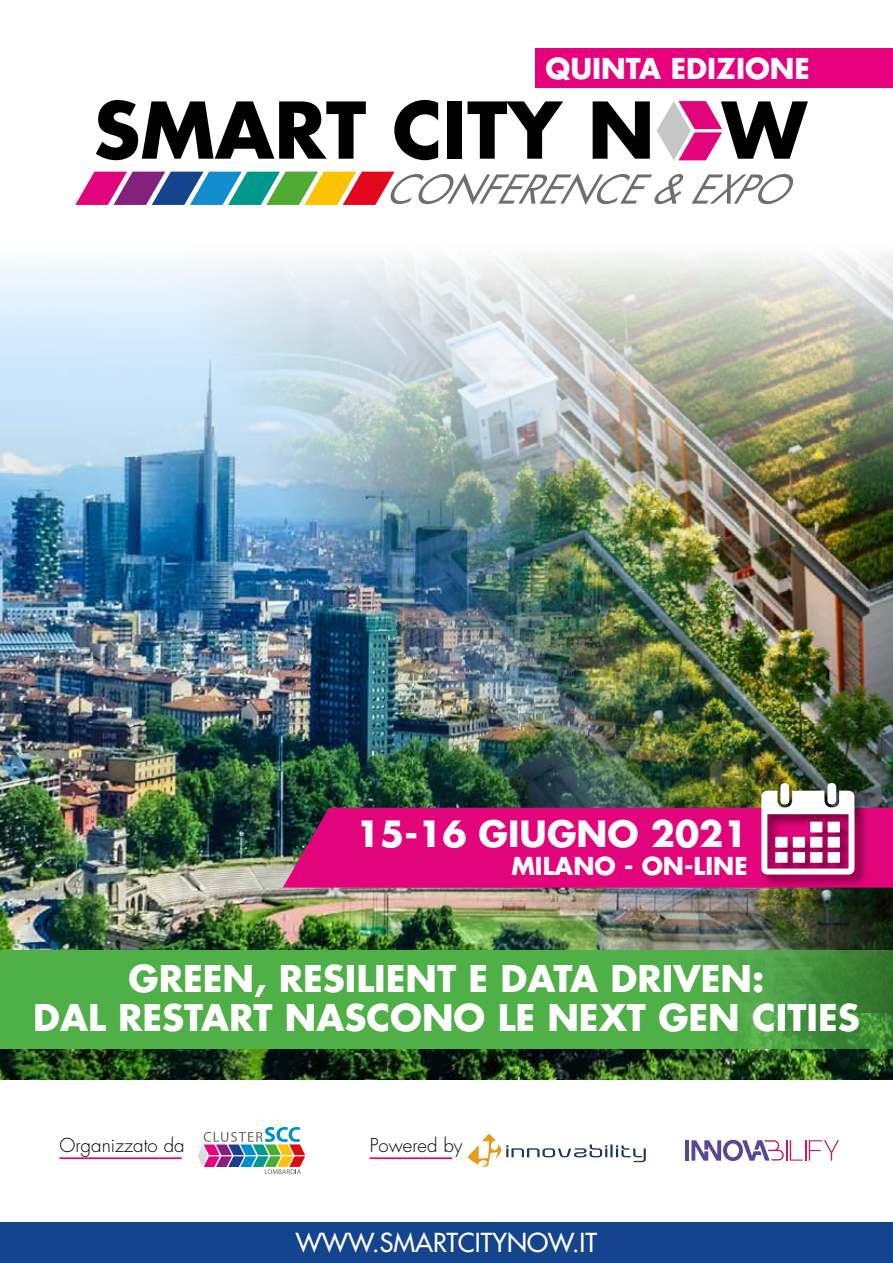
<style>
.page{position:relative;width:893px;height:1263px;background:#fff}
.page>*{position:absolute;margin:0;border:0;box-sizing:border-box;transform-origin:0 0}
.t1{font:700 35.85px/38.8px "Futura";color:#fff;text-align:center}
.t2{font:700 35.25px "Futura";color:#fff}
.t3{font:700 28.05px "Futura";color:#fff}
.t4{font:25.5px "Futura";color:#fff}
.t5{font:700 24px "Futura";color:#fff}
.t6{font:300 18.75px "Futura";color:#000}
</style>
<div class="page">
<img style="left:0;top:1049px;width:893px;height:30px">
<img style="left:0;top:255px;width:893px;height:695px">
<div style="left:283px;top:808px;width:610px;height:80px;background:#e2047a"></div>
<svg style="left:75px;top:172px;width:609px;height:33px"></svg>
<svg style="left:691px;top:174px;width:103px;height:30px"></svg>
<svg style="left:96px;top:100px;width:270px;height:60px"></svg>
<svg style="left:394px;top:100px;width:44px;height:60px"></svg>
<div style="left:447px;top:101px;width:15px;height:58px;background:#000"></div>
<svg style="left:468px;top:101px;width:95px;height:58px"></svg>
<svg style="left:593px;top:101px;width:57px;height:58px"></svg>
<svg style="left:657px;top:101px;width:151px;height:59px"></svg>
<div style="left:0;top:1222px;width:893px;height:41px;background:#14448d"></div>
<div style="left:536px;top:48px;width:357px;height:39px;background:#e6007d"></div>
<div style="left:759px;top:781px;width:110px;height:108px;background:#000;opacity:.5"></div>
<div style="left:780px;top:783px;width:9px;height:21px;background:#fff;border-radius:4px"></div>
<svg style="left:761px;top:791px;width:93px;height:83px"></svg>
<div style="left:827px;top:783px;width:9px;height:21px;background:#fff;border-radius:4px"></div>
<hr style="left:59px;top:1157px;width:123px;height:2px;background:#e2047a">
<hr style="left:370px;top:1157px;width:82px;height:2px;background:#e2047a">
<svg style="left:198px;top:1127px;width:107px;height:47px"></svg>
<svg style="left:468px;top:1134px;width:178px;height:33px"></svg>
<hr style="left:685px;top:1140px;width:4px;height:20px;background:#564797">
<svg style="left:691px;top:1140px;width:148px;height:21px"></svg>
<div style="left:0;top:950px;width:893px;height:99px;background:#4fb047"></div>
<p class="t3" style="left:546px;top:49px;width:266px">QUINTA EDIZIONE</p>
<p class="t2" style="left:356px;top:810px;width:393px">15-16 GIUGNO 2021</p>
<p class="t5" style="left:511px;top:850px;width:238px">MILANO - ON-LINE</p>
<p class="t1" style="left:33px;top:959px;width:828px">GREEN, RESILIENT E DATA DRIVEN:<br>DAL RESTART NASCONO LE NEXT GEN CITIES</p>
<p class="t6" style="left:59px;top:1133px;width:127px">Organizzato da</p>
<p class="t6" style="left:370px;top:1133px;width:94px">Powered by</p>
<p class="t4" style="left:296px;top:1226px;width:303px">WWW.SMARTCITYNOW.IT</p>
</div>
